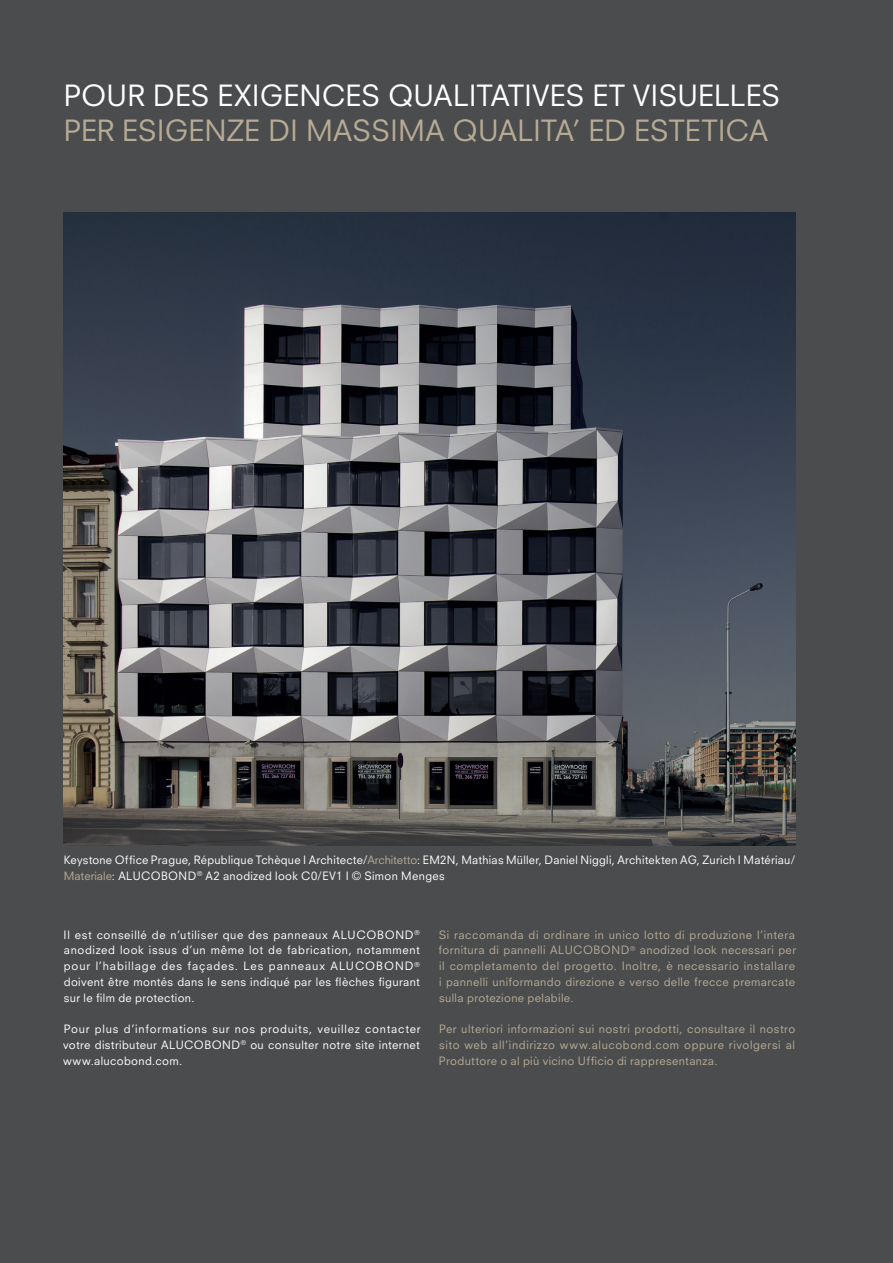
<style>
.page{position:relative;width:893px;height:1263px;background:#4b4c4d}
.page>*{position:absolute;margin:0;border:0;box-sizing:border-box;transform-origin:0 0}
.t1{font:28.5px "Neuzeit SLT Std";color:#fff}
.t2{font:28.5px "Neuzeit SLT Std";color:#b8ab95}
.t3{font:11.25px/15.8px "Neuzeit SLT Std";letter-spacing:.03em;color:#fff;text-align:justify}
.t4{font:11.25px/15.8px "Neuzeit SLT Std";letter-spacing:.03em;color:#b8ab95;text-align:justify}
.s1{font-family:"Neuzeit S"}
.s2{font-family:"Neuzeit S";color:#b8ab95}
</style>
<div class="page">
<img style="left:64px;top:212px;width:731px;height:634px">
<h1 class="t1" style="left:64px;top:79px;width:718px">POUR DES EXIGENCES QUALITATIVES ET VISUELLES</h1>
<h1 class="t2" style="left:64px;top:113px;width:706px">PER ESIGENZE DI MASSIMA QUALITA’ ED ESTETICA</h1>
<p class="t3" style="left:64px;top:852px;width:733px">Keystone Office Prague, République Tchèque I Architecte<span class="s1">/</span><span class="s2">Architetto</span>: EM2N, Mathias Müller, Daniel Niggli, Architekten AG, Zurich I Matériau<span class="s1">/<br></span><span class="s2">Materiale</span>: ALUCOBOND<sup>®</sup> A2 anodized look C0/EV1 I © Simon Menges</p>
<p class="t3" style="left:64px;top:926px;width:358px">Il est conseillé de n’utiliser que des panneaux ALUCOBOND<sup>® </sup>anodized look issus d’un même lot de fabrication, notamment pour l’habillage des façades. Les panneaux ALUCOBOND<sup>® </sup>doivent être montés dans le sens indiqué par les flèches figurant sur le film de protection.</p>
<p class="t3" style="left:63px;top:1021px;width:359px">Pour plus d’informations sur nos produits, veuillez contacter votre distributeur ALUCOBOND<sup>®</sup> ou consulter notre site internet www.alucobond.com.</p>
<p class="t4" style="left:439px;top:926px;width:359px">Si raccomanda di ordinare in unico lotto di produzione l’intera fornitura di pannelli ALUCOBOND<sup>®</sup> anodized look necessari per il completamento del progetto. Inoltre, è necessario installare i pannelli uniformando direzione e verso delle frecce premarcate sulla protezione pelabile.</p>
<p class="t4" style="left:439px;top:1021px;width:358px">Per ulteriori informazioni sui nostri prodotti, consultare il nostro sito web all’indirizzo www.alucobond.com oppure rivolgersi al Produttore o al più vicino Ufficio di rappresentanza.</p>
</div>
